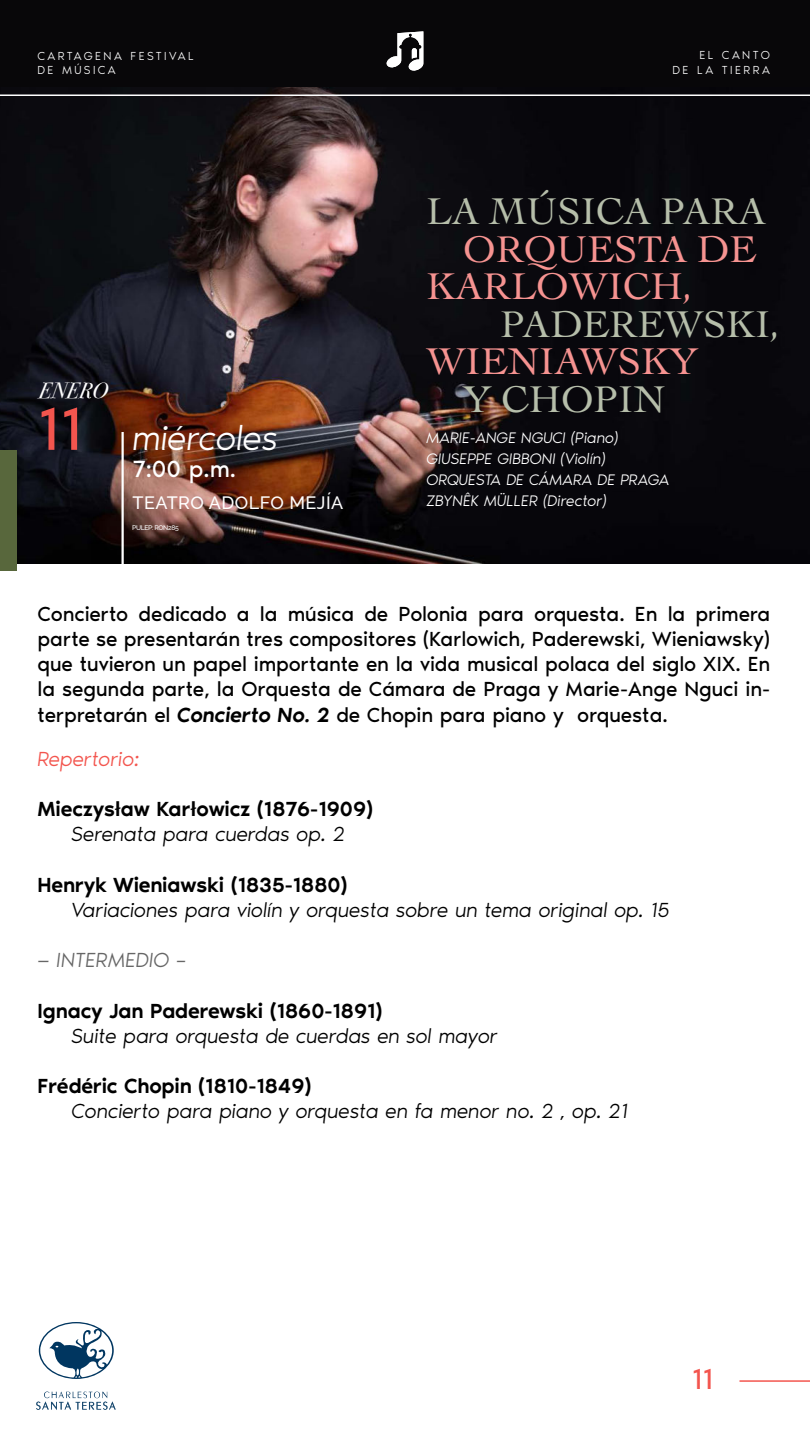
<style>
.page{position:relative;width:810px;height:1440px;background:#fff}
.page>*{position:absolute;margin:0;border:0;box-sizing:border-box;transform-origin:0 0}
.t1{font:39px "Cochin";color:#b6beaa}
.t2{font:39px/37.5px "Cochin";color:#f69391}
.t3{font:italic 300 35.62px "Noir Pro";letter-spacing:-.015em;color:#fff}
.t4{font:29.47px "Noir Pro";color:#f3554e}
.t5{font:24.15px "Noir Pro";color:#fff}
.t6{font:italic 22.12px "Bodoni Svty Two ITCTT";color:#fff}
.t7{font:21px/25.2px "Noir Pro";letter-spacing:-.01em;color:#000;text-align:justify}
.t8{font:italic 300 21px "Noir Pro";letter-spacing:-.01em;color:#000}
.t9{font:500 21px "Noir Pro";color:#000}
.t10{font:italic 300 21px "Noir Pro";color:#666}
.t11{font:italic 300 21px "Noir Pro";letter-spacing:-.015em;color:#f3554e}
.t12{font:500 18px "Raleway";letter-spacing:.025em;color:#fff}
.t13{font:italic 300 15.75px/21px "Noir Pro";letter-spacing:-.01em;color:#fff}
.t14{font:300 12px/14.4px "Noir Pro";letter-spacing:.2em;color:#fff}
.t15{font:500 6.75px "Raleway";letter-spacing:-.05em;color:#fff}
.s1{font-weight:400;font-style:normal;font-size:61.72px;color:#f3554e}
.s2{font-weight:500;font-style:italic}
</style>
<div class="page">
<div style="left:0;top:0;width:810px;height:98px;background:#080709"></div>
<img style="left:0;top:88px;width:659px;height:475px">
<div style="left:659px;top:98px;width:151px;height:465px;background:#08070c"></div>
<div style="left:0;top:450px;width:17px;height:121px;background:#58673c"></div>
<hr style="left:0;top:94px;width:810px;height:2px;background:#fff">
<svg style="left:386px;top:31px;width:37px;height:40px"></svg>
<svg style="left:39px;top:1322px;width:75px;height:57px"></svg>
<svg style="left:36px;top:1392px;width:80px;height:18px"></svg>
<hr style="left:739px;top:1380px;width:71px;height:2px;background:#f3554e">
<hr style="left:122px;top:432px;width:2px;height:151px;background:#fff">
<p class="t14" style="left:37px;top:49px;width:158px">CARTAGENA FESTIVAL<br>DE MÚSICA</p>
<p class="t14" style="left:672px;top:49px;width:99px;text-align:right">EL CANTO<br>DE LA TIERRA</p>
<p class="t6" style="left:38px;top:377px;width:71px">ENERO</p>
<h2 class="t3" style="left:37px;top:419px;width:243px"><span class="s1">11</span> miércoles</h2>
<p class="t5" style="left:133px;top:456px;width:105px">7:00 p.m.</p>
<h1 class="t1" style="left:427px;top:197px;width:341px">LA MÚSICA PARA</h1>
<h1 class="t2" style="left:427px;top:233px;width:331px;text-indent:37px">ORQUESTA DE<br>KARLOWICH,</h1>
<h1 class="t1" style="left:500px;top:309px;width:281px">PADEREWSKI,</h1>
<h1 class="t2" style="left:427px;top:346px;width:273px">WIENIAWSKY</h1>
<h1 class="t1" style="left:463px;top:384px;width:203px">Y CHOPIN</h1>
<p class="t13" style="left:426px;top:428px;width:245px">MARIE-ANGE NGUCI (Piano)<br>GIUSEPPE GIBBONI (Violín)<br>ORQUESTA DE CÁMARA DE PRAGA</p>
<p class="t12" style="left:133px;top:495px;width:212px">TEATRO ADOLFO MEJÍA</p>
<p class="t13" style="left:426px;top:491px;width:182px">ZBYNÊK MÜLLER (Director)</p>
<p class="t15" style="left:132px;top:525px;width:48px">PULEP: RON285</p>
<p class="t7" style="left:37px;top:602px;width:734px">Concierto dedicado a la música de Polonia para orquesta. En la primera parte se presentarán tres compositores (Karlowich, Paderewski, Wieniawsky) que tuvieron un papel importante en la vida musical polaca del siglo XIX. En la segunda parte, la Orquesta de Cámara de Praga y Marie-Ange Nguci in&shy;terpretarán el <span class="s2">Concierto No. 2</span> de Chopin para piano y orquesta.</p>
<p class="t11" style="left:37px;top:747px;width:103px">Repertorio:</p>
<p class="t9" style="left:37px;top:797px;width:337px">Mieczysław Karłowicz (1876-1909)</p>
<p class="t8" style="left:71px;top:823px;width:275px">Serenata para cuerdas op. 2</p>
<p class="t9" style="left:37px;top:873px;width:312px">Henryk Wieniawski (1835-1880)</p>
<p class="t8" style="left:71px;top:898px;width:600px">Variaciones para violín y orquesta sobre un tema original op. 15</p>
<p class="t10" style="left:37px;top:949px;width:151px">— INTERMEDIO –</p>
<p class="t9" style="left:37px;top:999px;width:347px">Ignacy Jan Paderewski (1860-1891)</p>
<p class="t8" style="left:71px;top:1024px;width:428px">Suite para orquesta de cuerdas en sol mayor</p>
<p class="t9" style="left:37px;top:1075px;width:276px">Frédéric Chopin (1810-1849)</p>
<p class="t8" style="left:71px;top:1100px;width:558px">Concierto para piano y orquesta en fa menor no. 2 , op. 21</p>
<h3 class="t4" style="left:692px;top:1363px;width:23px">11</h3>
</div>
